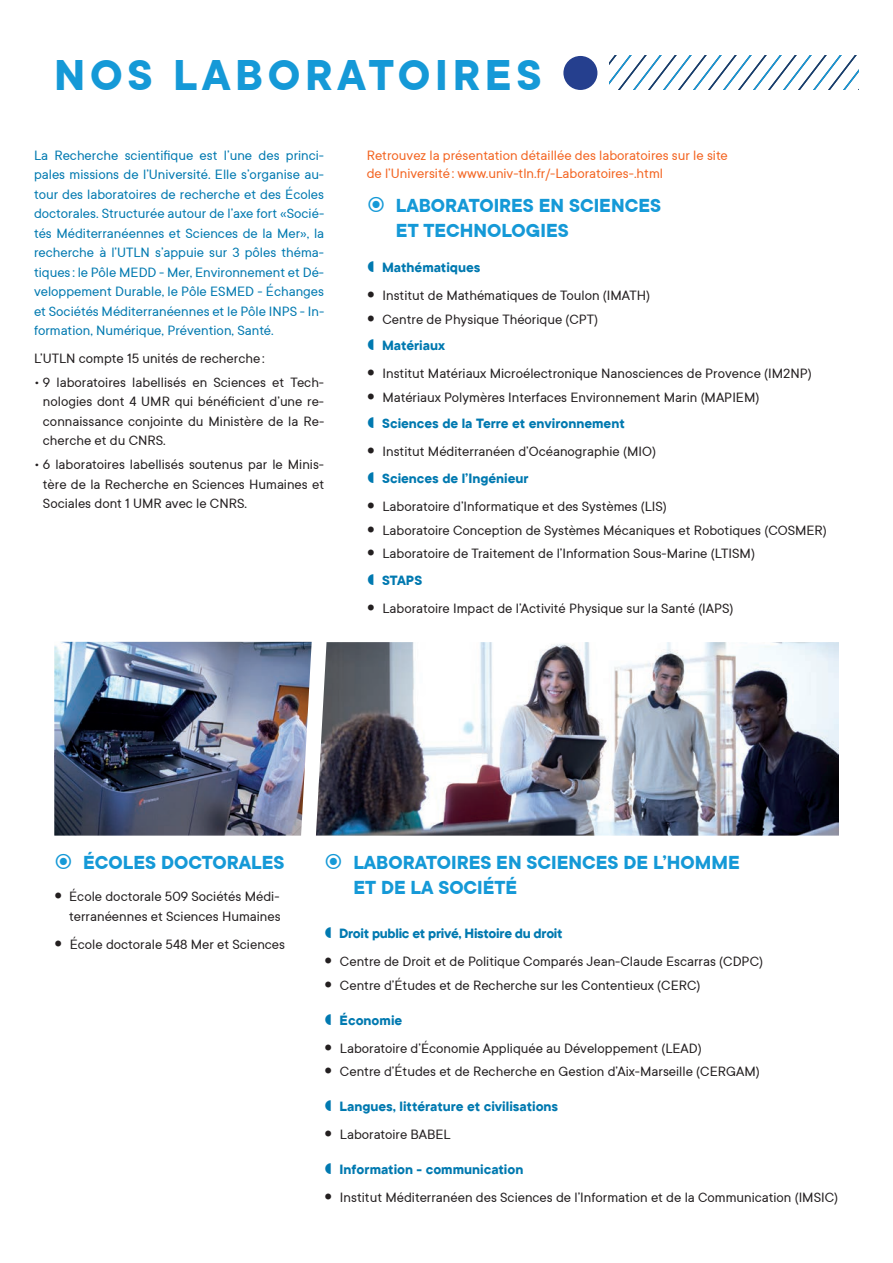
<style>
.page{position:relative;width:893px;height:1263px;background:#fff}
.page>*{position:absolute;margin:0;border:0;box-sizing:border-box;transform-origin:0 0}
.t1{font:700 48px "TT Commons Classic";letter-spacing:.1em;color:#1599d7}
.t2{font:700 21px/25.2px "TT Commons Classic";color:#1599d7}
.t3{font:15px/19.5px "TT Commons Classic";color:#231f20}
.t4{font:15px/19.5px "TT Commons Classic";color:#0079b0;text-align:justify}
.t5{font:700 15px "TT Commons Classic";color:#0079b0}
.t6{font:15px/18px "TT Commons Classic";color:#f36421}
.t7{font:700 15px "TT Commons Classic";letter-spacing:-.02em;color:#0079b0}
</style>
<div class="page">
<img style="left:316px;top:642px;width:523px;height:194px">
<img style="left:54px;top:642px;width:258px;height:194px">
<svg style="left:609px;top:56px;width:250px;height:34px"></svg>
<div style="left:563px;top:56px;width:34px;height:34px;background:#253f8e;border-radius:50%"></div>
<h1 class="t1" style="left:54px;top:43px;width:489px">NOS LABORATOIRES</h1>
<p class="t4" style="left:34px;top:145px;width:292px">La Recherche scientifique est l’une des princi&shy;pales missions de l’Université. Elle s’organise au&shy;tour des laboratoires de recherche et des Écoles doctorales. Structurée autour de l’axe fort «Socié&shy;tés Méditerranéennes et Sciences de la Mer», la recherche à l’UTLN s’appuie sur 3 pôles théma&shy;tiques: le Pôle MEDD - Mer, Environnement et Dé&shy;veloppement Durable, le Pôle ESMED - Échanges et Sociétés Méditerranéennes et le Pôle INPS - In&shy;formation, Numérique, Prévention, Santé.</p>
<p class="t3" style="left:34px;top:348px;width:232px">L’UTLN compte 15 unités de recherche :</p>
<p class="t3" style="left:43px;top:372px;width:283px;text-align:justify;text-indent:-9px">• 9 laboratoires labellisés en Sciences et Tech&shy;nologies dont 4 UMR qui bénéficient d’une re&shy;connaissance conjointe du Ministère de la Re&shy;cherche et du CNRS.</p>
<p class="t3" style="left:43px;top:454px;width:283px;text-align:justify;text-indent:-9px">• 6 laboratoires labellisés soutenus par le Minis&shy;tère de la Recherche en Sciences Humaines et Sociales dont 1 UMR avec le CNRS.</p>
<p class="t6" style="left:367px;top:145px;width:363px">Retrouvez la présentation détaillée des laboratoires sur le site de l’Université : www.univ-tln.fr/-Laboratoires-.html</p>
<h2 class="t2" style="left:396px;top:192px;width:267px">LABORATOIRES EN SCIENCES<br>ET TECHNOLOGIES</h2>
<p class="t5" style="left:382px;top:257px;width:100px">Mathématiques</p>
<p class="t3" style="left:382px;top:283px;width:269px;line-height:23.7px">Institut de Mathématiques de Toulon (IMATH)<br>Centre de Physique Théorique (CPT)</p>
<p class="t5" style="left:382px;top:335px;width:64px">Matériaux</p>
<p class="t3" style="left:382px;top:361px;width:431px;line-height:23.7px">Institut Matériaux Microélectronique Nanosciences de Provence (IM2NP)<br>Matériaux Polymères Interfaces Environnement Marin (MAPIEM)</p>
<p class="t5" style="left:382px;top:414px;width:244px">Sciences de la Terre et environnement</p>
<p class="t3" style="left:382px;top:441px;width:275px">Institut Méditerranéen d’Océanographie (MIO)</p>
<p class="t5" style="left:382px;top:468px;width:148px">Sciences de l’Ingénieur</p>
<p class="t3" style="left:382px;top:494px;width:446px;line-height:23.7px">Laboratoire d’Informatique et des Systèmes (LIS)<br>Laboratoire Conception de Systèmes Mécaniques et Robotiques (COSMER)<br>Laboratoire de Traitement de l’Information Sous-Marine (LTISM)</p>
<p class="t5" style="left:382px;top:570px;width:42px">STAPS</p>
<p class="t3" style="left:382px;top:598px;width:353px">Laboratoire Impact de l’Activité Physique sur la Santé (IAPS)</p>
<h2 class="t2" style="left:83px;top:849px;width:203px">ÉCOLES DOCTORALES</h2>
<p class="t3" style="left:69px;top:886px;width:213px">École doctorale 509 Sociétés Médi&shy;terranéennes et Sciences Humaines</p>
<p class="t3" style="left:70px;top:934px;width:217px">École doctorale 548 Mer et Sciences</p>
<h2 class="t2" style="left:353px;top:849px;width:388px">LABORATOIRES EN SCIENCES DE L’HOMME<br>ET DE LA SOCIÉTÉ</h2>
<p class="t7" style="left:339px;top:923px;width:225px">Droit public et privé, Histoire du droit</p>
<p class="t3" style="left:340px;top:949px;width:425px;line-height:23.7px">Centre de Droit et de Politique Comparés Jean-Claude Escarras (CDPC)<br>Centre d’Études et de Recherche sur les Contentieux (CERC)</p>
<p class="t5" style="left:340px;top:1010px;width:64px">Économie</p>
<p class="t3" style="left:340px;top:1036px;width:421px;line-height:23.7px">Laboratoire d’Économie Appliquée au Développement (LEAD)<br>Centre d’Études et de Recherche en Gestion d’Aix-Marseille (CERGAM)</p>
<p class="t5" style="left:340px;top:1097px;width:220px">Langues, littérature et civilisations</p>
<p class="t3" style="left:340px;top:1124px;width:112px">Laboratoire BABEL</p>
<p class="t5" style="left:340px;top:1160px;width:185px">Information - communication</p>
<p class="t3" style="left:340px;top:1187px;width:500px">Institut Méditerranéen des Sciences de l’Information et de la Communication (IMSIC)</p>
</div>
